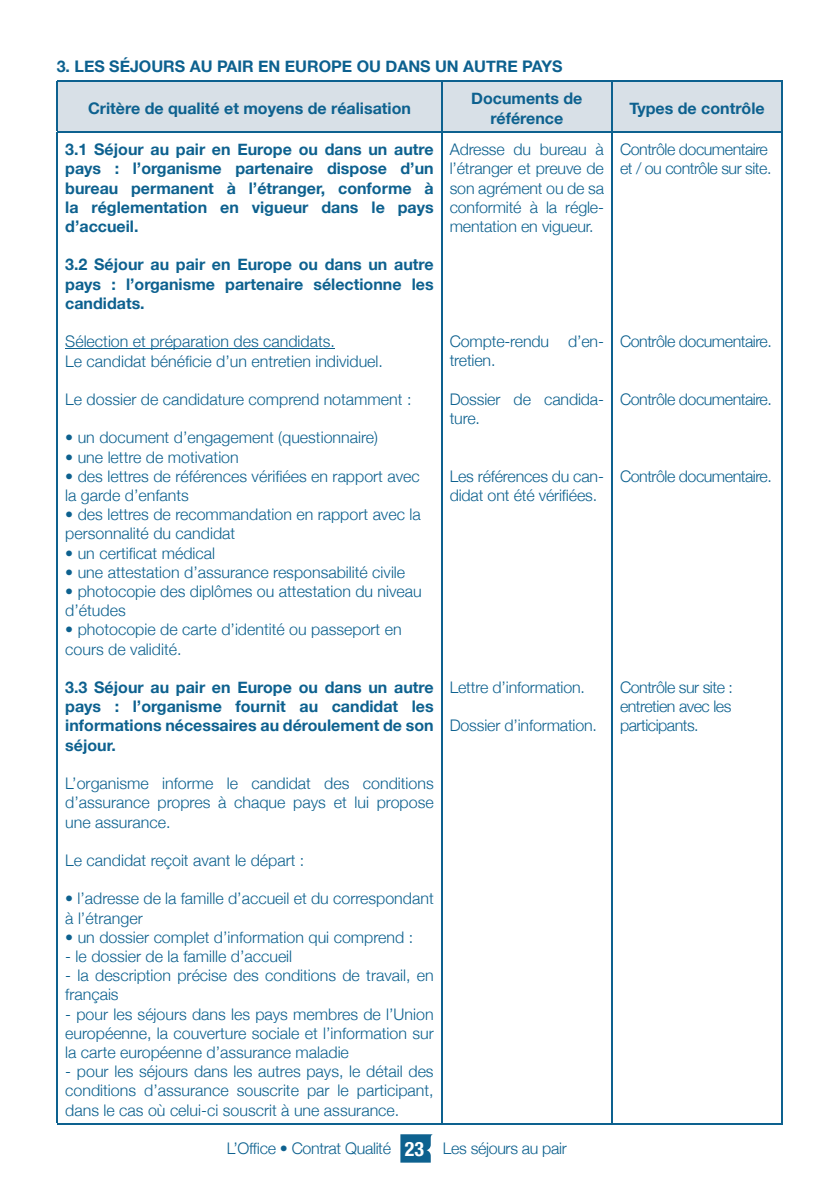
<style>
.page{position:relative;width:840px;height:1191px;background:#fff}
.page>*{position:absolute;margin:0;border:0;box-sizing:border-box;transform-origin:0 0}
.t1{font:300 16px/19.2px "Helvetica Neue";color:#0d618f}
.t2{font:700 16px/19.2px "Helvetica Neue";color:#0d618f;text-align:justify}
.t3{font:300 16px/19.2px "Helvetica Neue";letter-spacing:-.03em;color:#0d618f}
.t4{font:300 16px "Helvetica Neue";letter-spacing:-.02em;color:#0d618f}
.s1{font-weight:700;font-stretch:condensed;font-size:20px;color:#fff}
</style>
<div class="page">
<div style="left:58px;top:81px;width:723px;height:50px;background:#d8e0e7"></div>
<hr style="left:57px;top:80px;width:384px;height:1px;background:#0d618f">
<hr style="left:57px;top:81px;width:1px;height:50px;background:#0d618f">
<hr style="left:441px;top:80px;width:170px;height:1px;background:#0d618f">
<hr style="left:441px;top:81px;width:1px;height:50px;background:#0d618f">
<hr style="left:611px;top:80px;width:171px;height:1px;background:#0d618f">
<hr style="left:611px;top:81px;width:1px;height:50px;background:#0d618f">
<hr style="left:781px;top:81px;width:1px;height:50px;background:#0d618f">
<hr style="left:57px;top:131px;width:384px;height:1px;background:#0d618f">
<hr style="left:57px;top:132px;width:1px;height:991px;background:#0d618f">
<hr style="left:441px;top:131px;width:170px;height:1px;background:#0d618f">
<hr style="left:441px;top:132px;width:1px;height:991px;background:#0d618f">
<hr style="left:611px;top:131px;width:171px;height:1px;background:#0d618f">
<hr style="left:611px;top:132px;width:1px;height:991px;background:#0d618f">
<hr style="left:781px;top:132px;width:1px;height:991px;background:#0d618f">
<hr style="left:57px;top:1123px;width:384px;height:1px;background:#0d618f">
<hr style="left:441px;top:1123px;width:170px;height:1px;background:#0d618f">
<hr style="left:611px;top:1123px;width:171px;height:1px;background:#0d618f">
<hr style="left:65px;top:348px;width:270px;height:1px;background:#0d618f">
<svg style="left:400px;top:1134px;width:32px;height:28px"></svg>
<p class="t2" style="left:57px;top:57px;width:507px">3. LES SÉJOURS AU PAIR EN EUROPE OU DANS UN AUTRE PAYS</p>
<p class="t2" style="left:88px;top:98px;width:324px">Critère de qualité et moyens de réalisation</p>
<p class="t2" style="left:471px;top:89px;width:113px;text-align:center">Documents de référence</p>
<p class="t2" style="left:629px;top:98px;width:137px">Types de contrôle</p>
<p class="t2" style="left:65px;top:140px;width:370px">3.1 Séjour au pair en Europe ou dans un autre pays : l’organisme partenaire dispose d’un bureau permanent à l’étranger, conforme à la réglementation en vigueur dans le pays d’accueil.</p>
<p class="t2" style="left:65px;top:255px;width:370px">3.2 Séjour au pair en Europe ou dans un autre pays : l’organisme partenaire sélectionne les candidats.</p>
<p class="t1" style="left:65px;top:332px;width:319px">Sélection et préparation des candidats.<br>Le candidat bénéficie d’un entretien individuel.</p>
<p class="t1" style="left:65px;top:389px;width:347px">Le dossier de candidature comprend notamment :</p>
<p class="t1" style="left:65px;top:428px;width:314px">• un document d’engagement (questionnaire)</p>
<p class="t1" style="left:65px;top:447px;width:175px">• une lettre de motivation</p>
<p class="t1" style="left:65px;top:466px;width:356px">• des lettres de références vérifiées en rapport avec la garde d’enfants</p>
<p class="t1" style="left:65px;top:504px;width:357px">• des lettres de recommandation en rapport avec la personnalité du candidat</p>
<p class="t1" style="left:65px;top:543px;width:151px">• un certificat médical</p>
<p class="t1" style="left:65px;top:562px;width:341px">• une attestation d’assurance responsabilité civile</p>
<p class="t1" style="left:65px;top:581px;width:358px">• photocopie des diplômes ou attestation du niveau d’études</p>
<p class="t1" style="left:65px;top:620px;width:338px">• photocopie de carte d’identité ou passeport en cours de validité.</p>
<p class="t2" style="left:65px;top:677px;width:370px">3.3 Séjour au pair en Europe ou dans un autre pays : l’organisme fournit au candidat les informations nécessaires au déroulement de son séjour.</p>
<p class="t1" style="left:65px;top:773px;width:370px;text-align:justify">L’organisme informe le candidat des conditions d’assurance propres à chaque pays et lui propose une assurance.</p>
<p class="t1" style="left:65px;top:850px;width:240px">Le candidat reçoit avant le départ :</p>
<p class="t1" style="left:65px;top:888px;width:370px">• l’adresse de la famille d’accueil et du correspondant à l’étranger</p>
<p class="t1" style="left:65px;top:927px;width:349px">• un dossier complet d’information qui comprend :</p>
<p class="t1" style="left:65px;top:946px;width:228px">- le dossier de la famille d’accueil</p>
<p class="t1" style="left:65px;top:965px;width:370px">- la description précise des conditions de travail, en français</p>
<p class="t1" style="left:65px;top:1004px;width:370px;text-align:justify">- pour les séjours dans les pays membres de l’Union européenne, la couverture sociale et l’information sur la carte européenne d’assurance maladie</p>
<p class="t1" style="left:65px;top:1061px;width:370px;text-align:justify">- pour les séjours dans les autres pays, le détail des conditions d’assurance souscrite par le participant, dans le cas où celui-ci souscrit à une assurance.</p>
<p class="t1" style="left:449px;top:139px;width:156px;text-align:justify">Adresse du bureau à l’étranger et preuve de son agrément ou de sa conformité à la régle&shy;mentation en vigueur.</p>
<p class="t3" style="left:619px;top:139px;width:153px">Contrôle documentaire et / ou contrôle sur site.</p>
<p class="t1" style="left:449px;top:331px;width:156px">Compte-rendu d’en&shy;tretien.</p>
<p class="t1" style="left:449px;top:389px;width:156px">Dossier de candida&shy;ture.</p>
<p class="t3" style="left:619px;top:331px;width:153px">Contrôle documentaire.</p>
<p class="t3" style="left:619px;top:389px;width:153px">Contrôle documentaire.</p>
<p class="t1" style="left:449px;top:466px;width:156px">Les références du can&shy;didat ont été vérifiées.</p>
<p class="t3" style="left:619px;top:466px;width:153px">Contrôle documentaire.</p>
<p class="t1" style="left:619px;top:677px;width:114px;text-align:justify">Contrôle sur site : entretien avec les participants.</p>
<p class="t1" style="left:449px;top:677px;width:137px">Lettre d’information.</p>
<p class="t1" style="left:449px;top:715px;width:149px">Dossier d’information.</p>
<p class="t4" style="left:226px;top:1138px;width:341px">L’Office • Contrat Qualité <span class="s1">23</span> Les séjours au pair</p>
</div>
